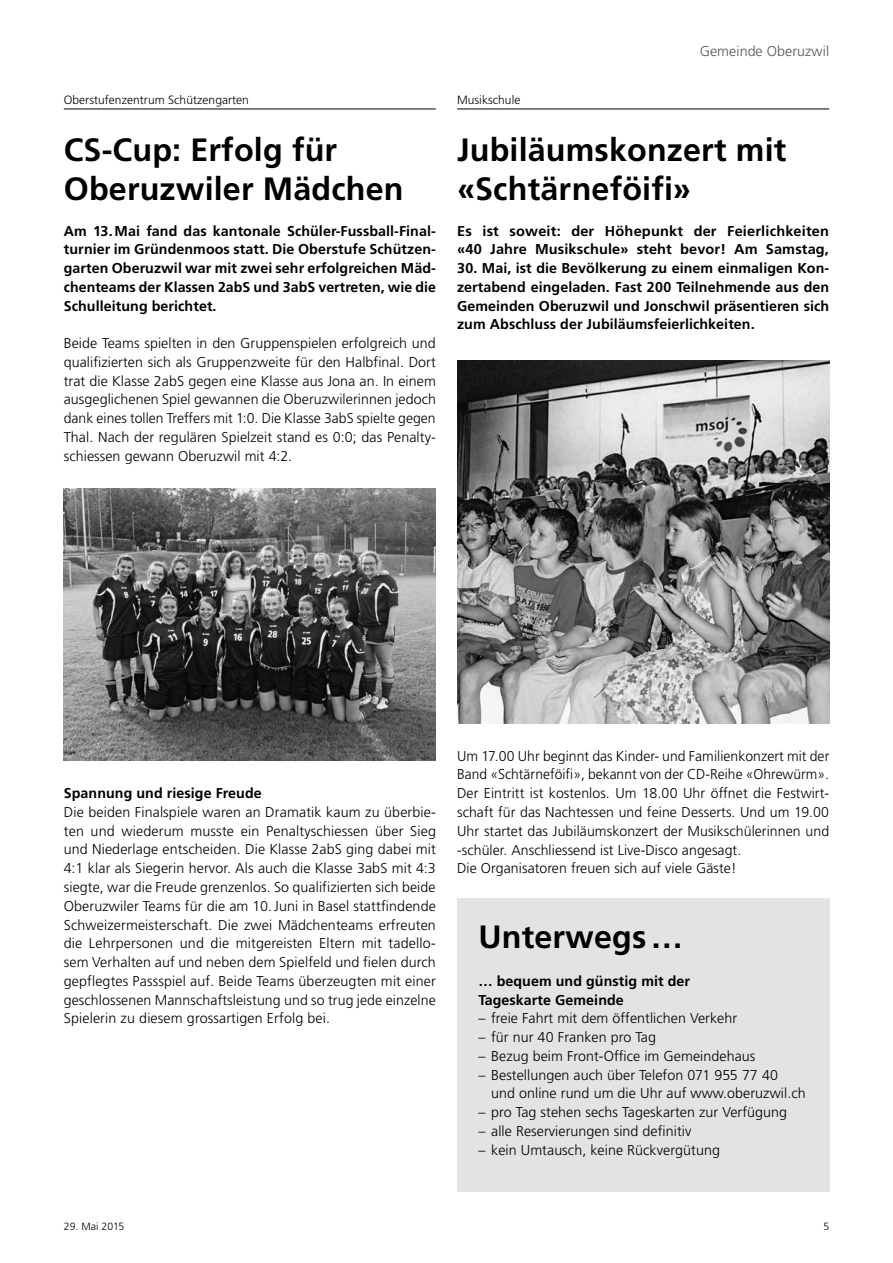
<style>
.page{position:relative;width:893px;height:1263px;background:#fff}
.page>*{position:absolute;margin:0;border:0;box-sizing:border-box;transform-origin:0 0}
.t1{font:700 32.25px/39px "Frutiger LT Std";letter-spacing:.005em;color:#000}
.t2{font:300 14.25px/18.8px "Frutiger LT Std";letter-spacing:.005em;color:#000;text-align:justify}
.t3{font:700 14.25px/18.8px "Frutiger LT Std";letter-spacing:.005em;color:#000;text-align:justify}
.t4{font:300 14.25px "Frutiger LT Std";letter-spacing:.005em;color:#565655}
.t5{font:300 12px "Frutiger LT Std";letter-spacing:.005em;color:#000}
.t6{font:300 10.5px "Frutiger LT Std";letter-spacing:.005em;color:#000}
</style>
<div class="page">
<img style="left:457px;top:360px;width:372px;height:363px">
<img style="left:64px;top:488px;width:372px;height:273px">
<hr style="left:64px;top:109px;width:372px;height:1px;background:#000">
<hr style="left:457px;top:109px;width:372px;height:1px;background:#000">
<div style="left:457px;top:899px;width:372px;height:293px;background:#e3e3e3"></div>
<p class="t5" style="left:64px;top:93px;width:187px">Oberstufenzentrum Schützengarten</p>
<h1 class="t1" style="left:64px;top:130px;width:341px">CS-Cup: Erfolg für<br>Oberuzwiler Mädchen</h1>
<p class="t3" style="left:64px;top:221px;width:374px">Am 13.Mai fand das kantonale Schüler-Fussball-Final&shy;turnier im Gründenmoos statt. Die Oberstufe Schützen&shy;garten Oberuzwil war mit zwei sehr erfolgreichen Mäd&shy;chenteams der Klassen 2abS und 3abS vertreten, wie die Schulleitung berichtet.</p>
<p class="t2" style="left:64px;top:334px;width:374px">Beide Teams spielten in den Gruppenspielen erfolgreich und qualifizierten sich als Gruppenzweite für den Halbfinal. Dort trat die Klasse 2abS gegen eine Klasse aus Jona an. In einem ausgeglichenen Spiel gewannen die Oberuzwilerinnen jedoch dank eines tollen Treffers mit 1:0. Die Klasse 3abS spielte gegen Thal. Nach der regulären Spielzeit stand es 0:0; das Penalty&shy;schiessen gewann Oberuzwil mit 4:2.</p>
<p class="t4" style="left:700px;top:43px;width:131px">Gemeinde Oberuzwil</p>
<p class="t5" style="left:457px;top:93px;width:65px">Musikschule</p>
<h1 class="t1" style="left:457px;top:130px;width:331px">Jubiläumskonzert mit «Schtärneföifi»</h1>
<p class="t3" style="left:457px;top:221px;width:373px">Es ist soweit: der Höhepunkt der Feierlichkeiten «40 Jahre Musikschule» steht bevor! Am Samstag,</p>
<p class="t3" style="left:457px;top:259px;width:374px">30. Mai, ist die Bevölkerung zu einem einmaligen Kon&shy;zertabend eingeladen. Fast 200 Teilnehmende aus den Gemeinden Oberuzwil und Jonschwil präsentieren sich zum Abschluss der Jubiläumsfeierlichkeiten.</p>
<p class="t3" style="left:64px;top:784px;width:199px">Spannung und riesige Freude</p>
<p class="t2" style="left:64px;top:803px;width:374px">Die beiden Finalspiele waren an Dramatik kaum zu überbie&shy;ten und wiederum musste ein Penaltyschiessen über Sieg und Niederlage entscheiden. Die Klasse 2abS ging dabei mit 4:1 klar als Siegerin hervor. Als auch die Klasse 3abS mit 4:3 siegte, war die Freude grenzenlos. So qualifizierten sich beide Oberuzwiler Teams für die am 10.Juni in Basel stattfindende Schweizermeisterschaft. Die zwei Mädchenteams erfreuten die Lehrpersonen und die mitgereisten Eltern mit tadello&shy;sem Verhalten auf und neben dem Spielfeld und fielen durch gepflegtes Passspiel auf. Beide Teams überzeugten mit einer geschlossenen Mannschaftsleistung und so trug jede einzelne Spielerin zu diesem grossartigen Erfolg bei.</p>
<p class="t2" style="left:457px;top:747px;width:374px;text-align:left">Um 17.00 Uhr beginnt das Kinder- und Familienkonzert mit der Band «Schtärneföifi», bekannt von der CD-Reihe «Ohrewürm».<br>Der Eintritt ist kostenlos. Um 18.00 Uhr öffnet die Festwirt&shy;schaft für das Nachtessen und feine Desserts. Und um 19.00<br>Uhr startet das Jubiläumskonzert der Musikschülerinnen und -schüler. Anschliessend ist Live-Disco angesagt.<br>Die Organisatoren freuen sich auf viele Gäste!</p>
<h1 class="t1" style="left:478px;top:918px;width:206px">Unterwegs…</h1>
<p class="t3" style="left:478px;top:971px;width:213px">… bequem und günstig mit der<br>Tageskarte Gemeinde</p>
<p class="t2" style="left:478px;top:1009px;width:260px">– freie Fahrt mit dem öffentlichen Verkehr</p>
<p class="t2" style="left:478px;top:1028px;width:179px">– für nur 40 Franken pro Tag</p>
<p class="t2" style="left:478px;top:1047px;width:278px">– Bezug beim Front-Office im Gemeindehaus</p>
<p class="t2" style="left:491px;top:1065px;width:316px;text-indent:-13px">– Bestellungen auch über Telefon 071 955 77 40 und online rund um die Uhr auf www.oberuzwil.ch</p>
<p class="t2" style="left:478px;top:1103px;width:310px">– pro Tag stehen sechs Tageskarten zur Verfügung</p>
<p class="t2" style="left:478px;top:1122px;width:215px">– alle Reservierungen sind definitiv</p>
<p class="t2" style="left:478px;top:1140px;width:243px">– kein Umtausch, keine Rückvergütung</p>
<p class="t6" style="left:64px;top:1220px;width:62px">29. Mai 2015</p>
<p class="t6" style="left:823px;top:1220px;width:7px">5</p>
</div>
